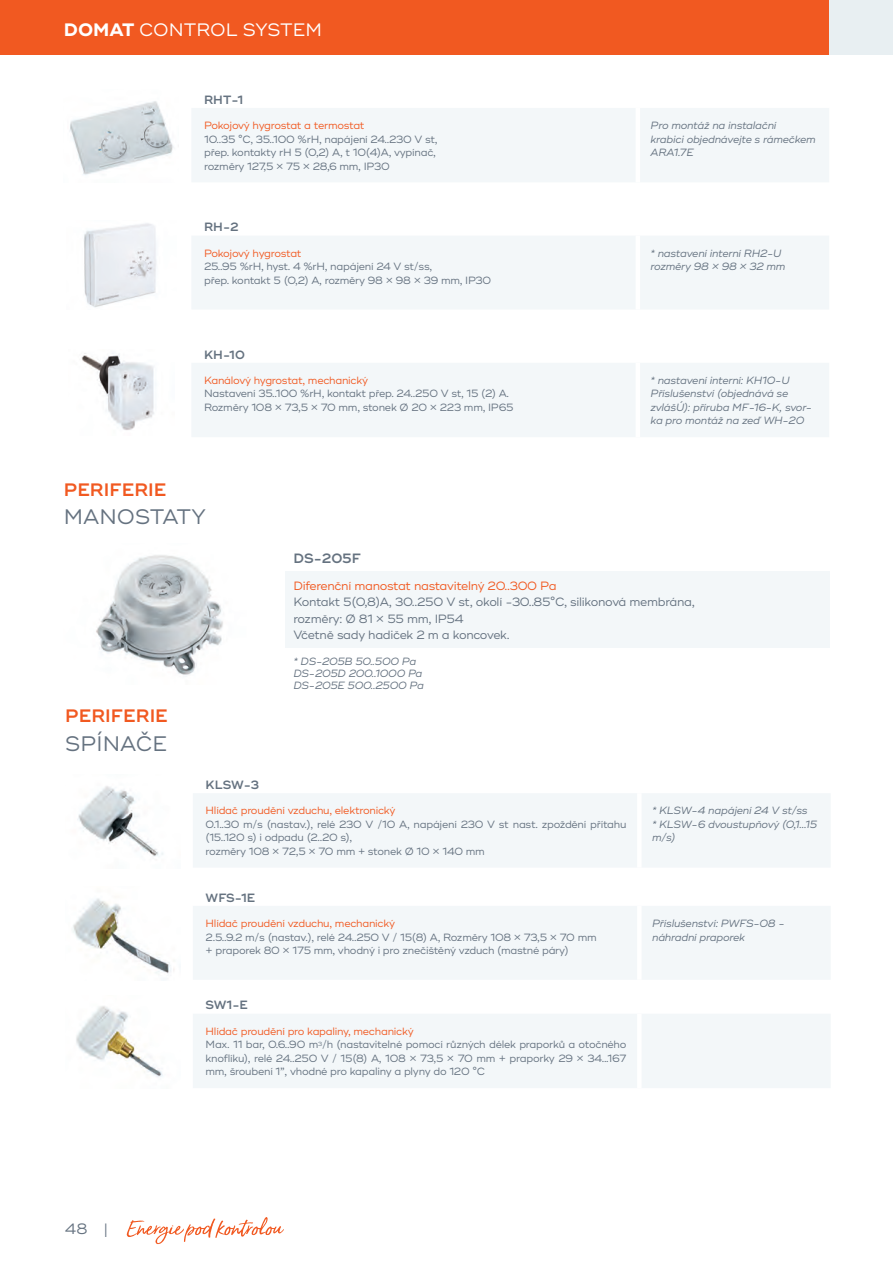
<style>
.page{position:relative;width:893px;height:1263px;background:#fff}
.page>*{position:absolute;margin:0;border:0;box-sizing:border-box;transform-origin:0 0}
.t1{font:21px "Ridley Grotesk";color:#657280}
.t2{font:18px "Ridley Grotesk";color:#fff}
.t3{font:600 18px "Ridley Grotesk";color:#f15921}
.t4{font:15px "Ridley Grotesk";color:#657280}
.t5{font:600 13.5px "Ridley Grotesk";color:#657280}
.t6{font:12px/16.5px "Ridley Grotesk";letter-spacing:-.025em;color:#657280}
.t7{font:12px "Ridley Grotesk";letter-spacing:-.025em;color:#f15921}
.t8{font:600 12px "Ridley Grotesk";color:#657280}
.t9{font:10.5px/13.5px "Ridley Grotesk";letter-spacing:-.025em;color:#657280}
.t10{font:italic 10.5px/13.5px "Ridley Grotesk";letter-spacing:-.025em;color:#657280}
.t11{font:10.5px "Ridley Grotesk";letter-spacing:-.025em;color:#f15921}
.s1{font-weight:700}
.s2{color:#f15921}
</style>
<div class="page">
<div style="left:787px;top:0;width:106px;height:55px;background:#e8eff2"></div>
<div style="left:0;top:0;width:829px;height:55px;background:#f15921"></div>
<svg style="left:127px;top:1217px;width:157px;height:27px"></svg>
<div style="left:192px;top:108px;width:637px;height:74px;background:#f3f7f9"></div>
<hr style="left:636px;top:108px;width:4px;height:74px;background:#fff">
<img style="left:70px;top:101px;width:104px;height:74px">
<div style="left:192px;top:236px;width:637px;height:73px;background:#f3f7f9"></div>
<hr style="left:636px;top:236px;width:4px;height:73px;background:#fff">
<img style="left:84px;top:223px;width:72px;height:85px">
<div style="left:192px;top:363px;width:637px;height:74px;background:#f3f7f9"></div>
<hr style="left:636px;top:363px;width:4px;height:74px;background:#fff">
<img style="left:81px;top:353px;width:73px;height:77px">
<div style="left:193px;top:794px;width:637px;height:73px;background:#f3f7f9"></div>
<div style="left:637px;top:793px;width:5px;height:75px;background:#fff"></div>
<img style="left:77px;top:786px;width:86px;height:71px">
<div style="left:193px;top:906px;width:637px;height:73px;background:#f3f7f9"></div>
<div style="left:637px;top:906px;width:5px;height:74px;background:#fff"></div>
<img style="left:73px;top:898px;width:102px;height:76px">
<div style="left:193px;top:1014px;width:637px;height:74px;background:#f3f7f9"></div>
<div style="left:637px;top:1014px;width:5px;height:74px;background:#fff"></div>
<img style="left:76px;top:1006px;width:87px;height:71px">
<svg style="left:285px;top:571px;width:544px;height:1px"></svg>
<div style="left:285px;top:572px;width:544px;height:76px;background:#f3f7f9"></div>
<img style="left:96px;top:555px;width:127px;height:120px">
<h2 class="t2" style="left:64px;top:19px;width:260px"><span class="s1">DOMAT</span> CONTROL SYSTEM</h2>
<p class="t8" style="left:204px;top:92px;width:41px">RHT-1</p>
<p class="t11" style="left:204px;top:119px;width:162px">Pokojový hygrostat a termostat</p>
<p class="t9" style="left:204px;top:132px;width:235px">10..35 °C, 35..100 %rH, napájení 24..230 V st, přep. kontakty rH 5 (0,2) A, t 10(4)A, vypínač, rozměry 127,5 × 75 × 28,6 mm, IP30</p>
<p class="t8" style="left:204px;top:220px;width:36px">RH-2</p>
<p class="t11" style="left:204px;top:247px;width:99px">Pokojový hygrostat</p>
<p class="t9" style="left:204px;top:260px;width:289px">25..95 %rH, hyst. 4 %rH, napájení 24 V st/ss,<br>přep. kontakt 5 (0,2) A, rozměry 98 × 98 × 39 mm, IP30</p>
<h2 class="t3" style="left:64px;top:479px;width:104px">PERIFERIE</h2>
<p class="t8" style="left:204px;top:347px;width:42px">KH-10</p>
<p class="t11" style="left:204px;top:374px;width:165px">Kanálový hygrostat, mechanický</p>
<p class="t9" style="left:204px;top:387px;width:311px">Nastavení 35..100 %rH, kontakt přep. 24..250 V st, 15 (2) A.<br>Rozměry 108 × 73,5 × 70 mm, stonek Ø 20 × 223 mm, IP65</p>
<h1 class="t1" style="left:64px;top:504px;width:144px">MANOSTATY</h1>
<p class="t10" style="left:651px;top:119px;width:167px">Pro montáž na instalační<br>krabici objednávejte s rámečkem<br>ARA1.7E</p>
<p class="t10" style="left:651px;top:247px;width:136px">* nastavení interní RH2-U rozměry 98 × 98 × 32 mm</p>
<p class="t10" style="left:651px;top:374px;width:163px">* nastavení interní: KH10-U<br>Příslušenství (objednává se zvlášÚ): příruba MF-16-K, svor&shy;ka pro montáž na zeď WH-20</p>
<h2 class="t3" style="left:65px;top:705px;width:104px">PERIFERIE</h2>
<h1 class="t1" style="left:65px;top:731px;width:103px">SPÍNAČE</h1>
<p class="t5" style="left:293px;top:550px;width:69px">DS-205F</p>
<p class="t7" style="left:293px;top:578px;width:265px">Diferenční manostat nastavitelný 20..300 Pa</p>
<p class="t6" style="left:293px;top:594px;width:403px">Kontakt 5(0,8)A, 30..250 V st, okolí -30..85°C, silikonová membrána, rozměry: Ø 81 × 55 mm, IP54<br>Včetně sady hadiček 2 m a koncovek.</p>
<p class="t10" style="left:293px;top:655px;width:132px;line-height:12px">* DS-205B 50..500 Pa<br>DS-205D 200..1000 Pa<br>DS-205E 500..2500 Pa</p>
<p class="t8" style="left:206px;top:777px;width:55px">KLSW-3</p>
<p class="t11" style="left:206px;top:804px;width:191px">Hlídač proudění vzduchu, elektronický</p>
<p class="t9" style="left:206px;top:818px;width:422px">0.1..30 m/s (nastav.), relé 230 V /10 A, napájení 230 V st nast. zpoždění přítahu (15..120 s) i odpadu (2..20 s),<br>rozměry 108 × 72,5 × 70 mm + stonek Ø 10 × 140 mm</p>
<p class="t8" style="left:206px;top:890px;width:51px">WFS-1E</p>
<p class="t11" style="left:206px;top:917px;width:191px">Hlídač proudění vzduchu, mechanický</p>
<p class="t9" style="left:206px;top:930px;width:393px">2.5..9.2 m/s (nastav.), relé 24..250 V / 15(8) A, Rozměry 108 × 73,5 × 70 mm + praporek 80 × 175 mm, vhodný i pro znečištěný vzduch (mastné páry)</p>
<p class="t8" style="left:206px;top:998px;width:44px">SW1-E</p>
<p class="t9" style="left:206px;top:1025px;width:422px"><span class="s2">Hlídač proudění pro kapaliny, mechanický<br></span>Max. 11 bar, 0.6..90 m<sup>3</sup>/h (nastavitelné pomocí různých délek praporků a otočného knoflíku), relé 24..250 V / 15(8) A, 108 × 73,5 × 70 mm + praporky 29 × 34...167 mm, šroubení 1”, vhodné pro kapaliny a plyny do 120 °C</p>
<p class="t10" style="left:652px;top:804px;width:167px">* KLSW-4 napájení 24 V st/ss<br>* KLSW-6 dvoustupňový (0,1…15 m/s)</p>
<p class="t10" style="left:652px;top:917px;width:134px">Příslušenství: PWFS-08 - náhradní praporek</p>
<h3 class="t4" style="left:65px;top:1220px;width:44px">48 |</h3>
</div>
